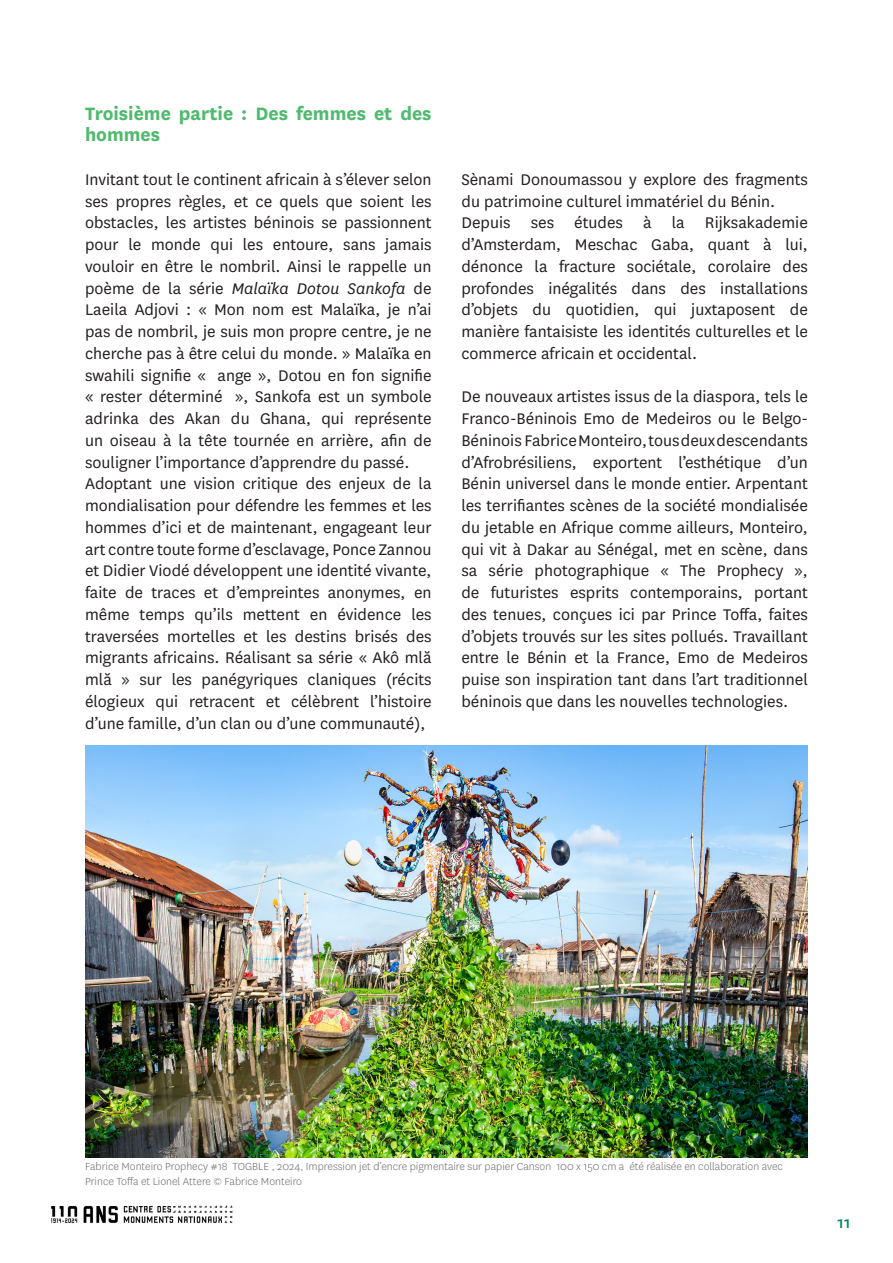
<style>
.page{position:relative;width:893px;height:1263px;background:#fff}
.page>*{position:absolute;margin:0;border:0;box-sizing:border-box;transform-origin:0 0}
.TEXTE_COURANT{font:700 21px/21.8px "National";color:#4fba6e}
.TEXTE_COURANT-2{font:18px/21.8px "National";color:#231f20;text-align:justify}
.t1{font:500 18px "National";color:#0e875b}
.LÉGENDES{font:300 12px/15px "National";color:#6c6d70}
.s1{font-style:italic}
</style>
<div class="page">
<img style="left:51px;top:1205px;width:182px;height:18px">
<img style="left:85px;top:745px;width:723px;height:413px">
<p class="TEXTE_COURANT" style="left:85px;top:101px;width:348px">Troisième partie : Des femmes et des hommes</p>
<p class="TEXTE_COURANT-2" style="left:85px;top:168px;width:348px">Invitant tout le continent africain à s’élever selon ses propres règles, et ce quels que soient les obstacles, les artistes béninois se passionnent pour le monde qui les entoure, sans jamais vouloir en être le nombril. Ainsi le rappelle un poème de la série <span class="s1">Malaïka Dotou Sankofa</span> de Laeila Adjovi : « Mon nom est Malaïka, je n’ai pas de nombril, je suis mon propre centre, je ne cherche pas à être celui du monde. » Malaïka en swahili signifie « ange », Dotou en fon signifie « rester déterminé », Sankofa est un symbole adrinka des Akan du Ghana, qui représente un oiseau à la tête tournée en arrière, afin de souligner l’importance d’apprendre du passé.</p>
<p class="TEXTE_COURANT-2" style="left:85px;top:472px;width:348px">Adoptant une vision critique des enjeux de la mondialisation pour défendre les femmes et les hommes d’ici et de maintenant, engageant leur art contre toute forme d’esclavage, Ponce Zannou et Didier Viodé développent une identité vivante, faite de traces et d’empreintes anonymes, en même temps qu’ils mettent en évidence les traversées mortelles et les destins brisés des migrants africains. Réalisant sa série « Akô mlă mlă » sur les panégyriques claniques (récits élogieux qui retracent et célèbrent l’histoire d’une famille, d’un clan ou d’une communauté),</p>
<p class="TEXTE_COURANT-2" style="left:461px;top:168px;width:348px">Sènami Donoumassou y explore des fragments du patrimoine culturel immatériel du Bénin.</p>
<p class="TEXTE_COURANT-2" style="left:461px;top:211px;width:348px">Depuis ses études à la Rijksakademie d’Amsterdam, Meschac Gaba, quant à lui, dénonce la fracture sociétale, corolaire des profondes inégalités dans des installations d’objets du quotidien, qui juxtaposent de manière fantaisiste les identités culturelles et le commerce africain et occidental.</p>
<p class="TEXTE_COURANT-2" style="left:461px;top:385px;width:348px">De nouveaux artistes issus de la diaspora, tels le Franco-Béninois Emo de Medeiros ou le Belgo-Béninois Fabrice Monteiro, tous deux descendants d’Afrobrésiliens, exportent l’esthétique d’un Bénin universel dans le monde entier. Arpentant les terrifiantes scènes de la société mondialisée du jetable en Afrique comme ailleurs, Monteiro, qui vit à Dakar au Sénégal, met en scène, dans sa série photographique « The Prophecy », de futuristes esprits contemporains, portant des tenues, conçues ici par Prince Toffa, faites d’objets trouvés sur les sites pollués. Travaillant entre le Bénin et la France, Emo de Medeiros puise son inspiration tant dans l’art traditionnel béninois que dans les nouvelles technologies.</p>
<p class="LÉGENDES" style="left:85px;top:1158px;width:699px">Fabrice Monteiro Prophecy #18 TOGBLE , 2024, Impression jet d’encre pigmentaire sur papier Canson 100 x 150 cm a été réalisée en collaboration avec<br>Prince Toffa et Lionel Attere © Fabrice Monteiro</p>
<p class="t1" style="left:838px;top:1211px;width:14px">11</p>
</div>
